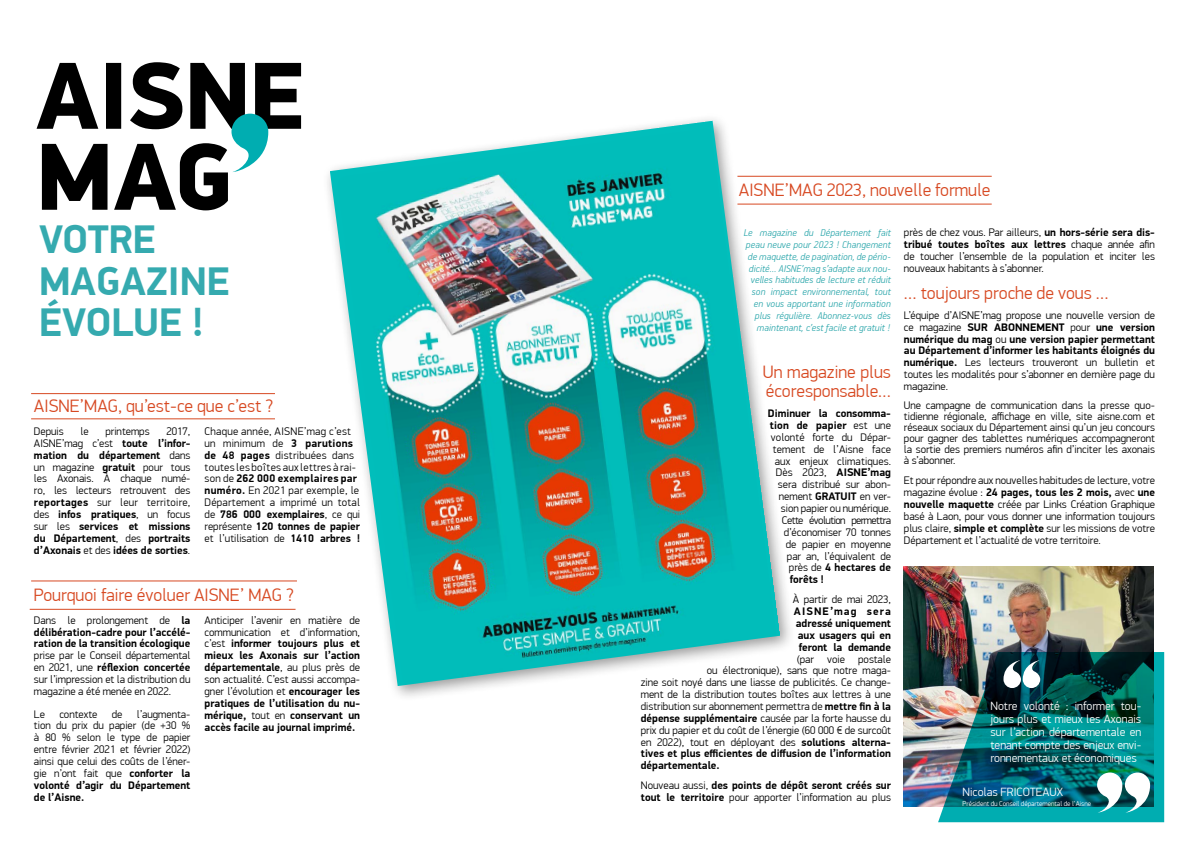
<style>
.page{position:relative;width:1191px;height:842px;background:#fff}
.page>*{position:absolute;margin:0;border:0;box-sizing:border-box;transform-origin:0 0}
.t1{font:700 40.2px "PF Din Display Pro";color:#35aaaf}
.t2{font:300 18px/19.4px "PF Din Display Pro";color:#d74922}
.t3{font:300 12px/13px "PF Din Display Pro";color:#fff;text-align:justify}
.t4{font:300 11px/11.9px "PF Din Display Pro";color:#000;text-align:justify}
.t5{font:700 11px/11.9px "PF Din Display Pro";color:#000;text-align:justify}
.t6{font:italic 300 11px/11.9px "PF Handbook Pro";color:#35aaaf;text-align:right}
.t7{font:300 11px/11.9px "PF Din Display Pro";letter-spacing:.025em;color:#000}
.t8{font:300 11px "PF Din Display Pro";letter-spacing:-.05em;color:#000}
.t9{font:700 11px "PF Din Display Pro";letter-spacing:.1em;color:#000}
.t10{font:300 7px "PF Din Display Pro";color:#fff}
.s1{font-weight:700}
.s2{font-weight:300}
</style>
<div class="page">
<img style="left:903px;top:566px;width:250px;height:240px">
<img style="left:330px;top:121px;width:450px;height:565px">
<hr style="left:737px;top:204px;width:254px;height:1px;background:#d74922">
<hr style="left:31px;top:418px;width:244px;height:1px;background:#d74922">
<hr style="left:30px;top:609px;width:265px;height:1px;background:#d74922">
<hr style="left:737px;top:176px;width:254px;height:1px;background:#d74922">
<hr style="left:31px;top:393px;width:244px;height:1px;background:#d74922">
<hr style="left:31px;top:580px;width:266px;height:1px;background:#d74922">
<svg style="left:37px;top:62px;width:264px;height:148px"></svg>
<img style="left:938px;top:652px;width:226px;height:170px">
<p class="t1" style="left:39px;top:215px;width:118px">VOTRE</p>
<p class="t1" style="left:39px;top:257px;width:192px">MAGAZINE</p>
<p class="t1" style="left:39px;top:298px;width:166px">ÉVOLUE !</p>
<p class="t2" style="left:34px;top:397px;width:241px">AISNE’MAG, qu’est-ce que c’est ?</p>
<p class="t4" style="left:34px;top:425px;width:31px">Depuis</p>
<p class="t4" style="left:81px;top:425px;width:10px">le</p>
<p class="t4" style="left:105px;top:425px;width:46px">printemps</p>
<p class="t4" style="left:34px;top:425px;width:158px;text-indent:132px">2017, AISNE’mag c’est <span class="s1">toute l’infor&shy;mation du département</span> dans un magazine <span class="s1">gratuit</span> pour tous les Axonais. À chaque numé&shy;ro, les lecteurs retrouvent des <span class="s1">reportages</span> sur leur territoire, des <span class="s1">infos pratiques</span>, un focus sur les <span class="s1">services et missions du Département</span>, des <span class="s1">portraits d’Axonais</span> et des <span class="s1">idées de sorties</span>.</p>
<p class="t7" style="left:205px;top:425px;width:157px">Chaque année, AISNE’mag c’est un minimum de <span class="s1">3 parutions de 48 pages</span> distribuées dans toutes les boîtes aux lettres à rai&shy;son de <span class="s1">262 000 exemplaires par numéro.</span> En 2021 par exemple, le<br>Département a imprimé un total de <span class="s1">786 000 exemplaires</span>, ce qui représente <span class="s1">120 tonnes de papier </span>et l’utilisation de <span class="s1">1410 arbres !</span></p>
<p class="t2" style="left:34px;top:585px;width:262px">Pourquoi faire évoluer AISNE’ MAG ?</p>
<p class="t4" style="left:34px;top:614px;width:158px">Dans le prolongement de <span class="s1">la délibération-cadre pour l’accélé&shy;ration de la transition écologique </span>prise par le Conseil départemental en 2021, une <span class="s1">réflexion concertée </span>sur l’impression et la distribution du magazine a été menée en 2022.</p>
<p class="t4" style="left:34px;top:708px;width:12px">Le</p>
<p class="t4" style="left:59px;top:708px;width:40px">contexte</p>
<p class="t4" style="left:112px;top:708px;width:12px">de</p>
<p class="t5" style="left:205px;top:614px;width:157px"><span class="s2">Anticiper l’avenir en matière de communication et d’information, c’est</span> informer toujours plus et mieux les Axonais sur l’action départementale<span class="s2">, au plus près de son actualité. C’est aussi accompa&shy;gner l’évolution et</span> encourager les pratiques de l’utilisation du nu&shy;mérique, <span class="s2">tout en</span> conservant un accès facile au journal imprimé.</p>
<p class="t4" style="left:34px;top:708px;width:158px;text-indent:103px">l’augmenta&shy;tion du prix du papier (de +30 % à 80 % selon le type de papier entre février 2021 et février 2022) ainsi que celui des coûts de l’éner&shy;gie n’ont fait que <span class="s1">conforter la volonté d’agir du Département de l’Aisne.</span></p>
<p class="t2" style="left:739px;top:181px;width:253px">AISNE’MAG 2023, nouvelle formule</p>
<p class="t6" style="left:744px;top:226px;width:149px">Le magazine du Département fait peau neuve pour 2023 ! Changement de maquette, de pagination, de pério&shy;dicité… AISNE’mag s’adapte aux nou&shy;velles habitudes de lecture et réduit son impact environnemental, tout en vous apportant une information plus régulière. Abonnez-vous dès maintenant, c’est facile et gratuit !</p>
<p class="t2" style="left:763px;top:362px;width:130px">Un magazine plus écoresponsable…</p>
<p class="t5" style="left:768px;top:408px;width:124px">Diminuer la consomma-</p>
<p class="t5" style="left:770px;top:419px;width:123px">tion de papier <span class="s2">est une</span></p>
<p class="t4" style="left:771px;top:431px;width:121px">volonté forte du Dépar-</p>
<p class="t4" style="left:773px;top:443px;width:119px">tement de l’Aisne face</p>
<p class="t4" style="left:775px;top:455px;width:117px">aux enjeux climatiques.</p>
<p class="t5" style="left:776px;top:467px;width:117px"><span class="s2">Dès 2023,</span> AISNE’mag</p>
<p class="t4" style="left:778px;top:479px;width:114px">sera distribué sur abon-</p>
<p class="t4" style="left:779px;top:491px;width:113px">nement <span class="s1">GRATUIT</span> en ver-</p>
<p class="t4" style="left:781px;top:502px;width:111px">sion papier ou numérique.</p>
<p class="t8" style="left:782px;top:514px;width:110px">Cette évolution permettra</p>
<p class="t4" style="left:784px;top:526px;width:109px">d’économiser 70 tonnes</p>
<p class="t4" style="left:786px;top:538px;width:107px">de papier en moyenne</p>
<p class="t4" style="left:787px;top:550px;width:106px">par an, l’équivalent de</p>
<p class="t5" style="left:789px;top:562px;width:104px"><span class="s2">près de</span> 4 hectares de</p>
<p class="t5" style="left:790px;top:574px;width:35px">forêts !</p>
<p class="t4" style="left:793px;top:594px;width:100px">À partir de mai 2023,</p>
<p class="t9" style="left:794px;top:605px;width:98px">AISNE’mag sera</p>
<p class="t5" style="left:796px;top:617px;width:97px">adressé uniquement</p>
<p class="t5" style="left:798px;top:629px;width:95px">aux usagers qui en</p>
<p class="t5" style="left:799px;top:641px;width:93px">feront la demande</p>
<p class="t4" style="left:797px;top:653px;width:96px">(par voie postale</p>
<p class="t4" style="left:707px;top:665px;width:185px">ou électronique), sans que notre maga-</p>
<p class="t4" style="left:641px;top:677px;width:251px">zine soit noyé dans une liasse de publicités. Ce change-</p>
<p class="t4" style="left:641px;top:688px;width:251px">ment de la distribution toutes boîtes aux lettres à une</p>
<p class="t4" style="left:641px;top:700px;width:251px">distribution sur abonnement permettra de <span class="s1">mettre fin à la</span></p>
<p class="t4" style="left:641px;top:712px;width:252px"><span class="s1">dépense supplémentaire</span> causée par la forte hausse du</p>
<p class="t4" style="left:641px;top:724px;width:252px">prix du papier et du coût de l’énergie (60 000 € de surcoût</p>
<p class="t4" style="left:641px;top:736px;width:251px">en 2022), tout en déployant des <span class="s1">solutions alterna-</span></p>
<p class="t5" style="left:641px;top:748px;width:252px">tives et plus efficientes de diffusion de l’information</p>
<p class="t5" style="left:641px;top:760px;width:80px">départementale.</p>
<p class="t5" style="left:641px;top:780px;width:251px"><span class="s2">Nouveau aussi,</span> des points de dépôt seront créés sur tout le territoire <span class="s2">pour apporter l’information au plus</span></p>
<p class="t4" style="left:904px;top:226px;width:252px">près de chez vous. Par ailleurs, <span class="s1">un hors-série sera dis&shy;tribué toutes boîtes aux lettres</span> chaque année afin de toucher l’ensemble de la population et inciter les nouveaux habitants à s’abonner.</p>
<p class="t2" style="left:904px;top:283px;width:206px">… toujours proche de vous …</p>
<p class="t4" style="left:904px;top:309px;width:252px">L’équipe d’AISNE’mag propose une nouvelle version de ce magazine <span class="s1">SUR ABONNEMENT</span> pour <span class="s1">une version numérique du mag</span> ou <span class="s1">une version papier permettant au Département d’informer les habitants éloignés du numérique.</span> Les lecteurs trouveront un bulletin et toutes les modalités pour s’abonner en dernière page du magazine.</p>
<p class="t4" style="left:904px;top:400px;width:252px;line-height:11px">Une campagne de communication dans la presse quo&shy;tidienne régionale, affichage en ville, site aisne.com et réseaux sociaux du Département ainsi qu’un jeu concours pour gagner des tablettes numériques accompagneront la sortie des premiers numéros afin d’inciter les axonais à s’abonner.</p>
<p class="t4" style="left:904px;top:475px;width:252px">Et pour répondre aux nouvelles habitudes de lecture, votre magazine évolue : <span class="s1">24 pages, tous les 2 mois,</span> avec <span class="s1">une nouvelle maquette</span> créée par Links Création Graphique basé à Laon, pour vous donner une information toujours plus claire, <span class="s1">simple et complète</span> sur les missions de votre Département et l’actualité de votre territoire.</p>
<p class="t3" style="left:990px;top:699px;width:152px">Notre volonté : informer tou&shy;jours plus et mieux les Axonais sur l’action départementale en tenant compte des enjeux envi&shy;ronnementaux et économiques</p>
<p class="t3" style="left:962px;top:785px;width:102px">Nicolas FRICOTEAUX</p>
<p class="t10" style="left:962px;top:799px;width:130px">Président du Conseil départemental de l’Aisne</p>
</div>
